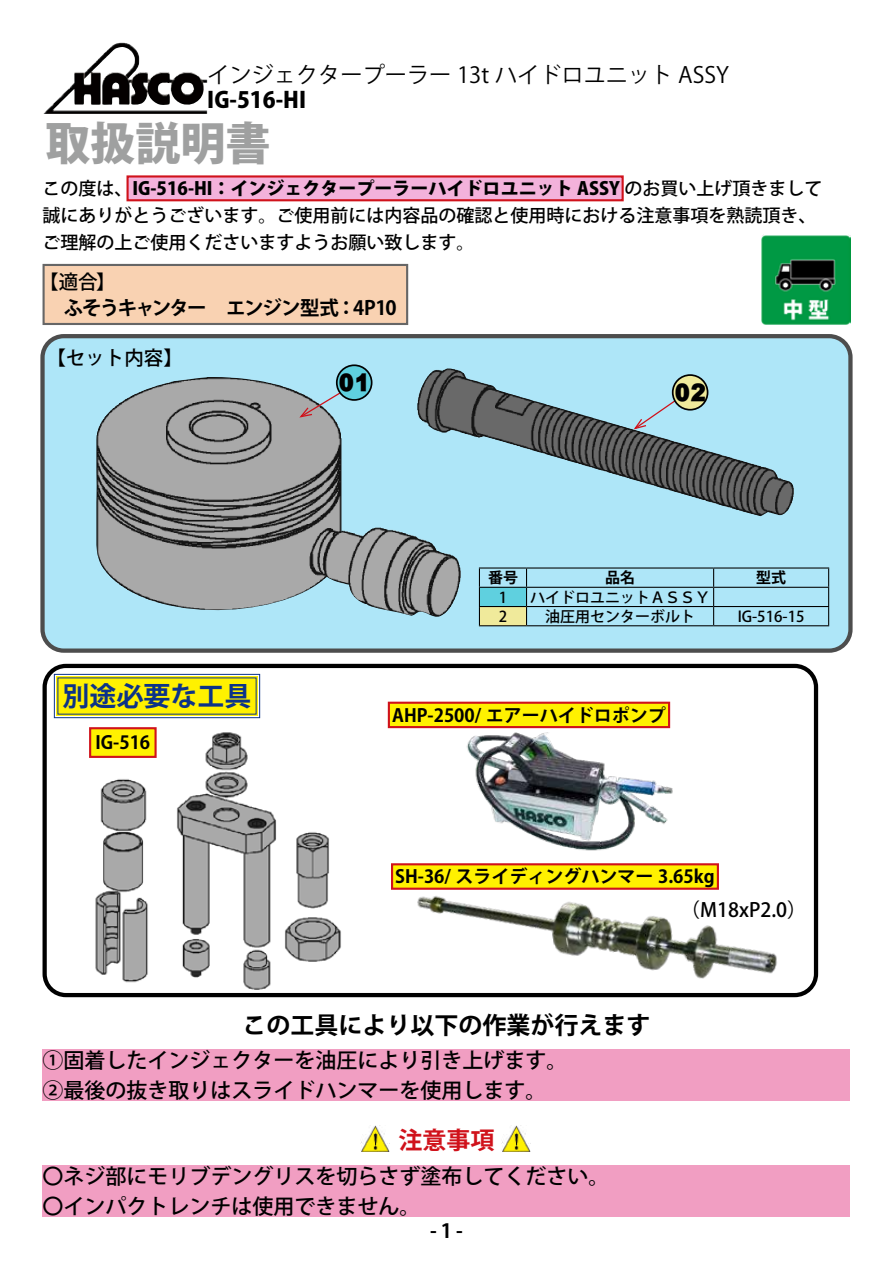
<style>
.page{position:relative;width:893px;height:1263px;background:#fff}
.page>*{position:absolute;margin:0;border:0;box-sizing:border-box;transform-origin:0 0}
.t1{font:800 45px "Koz Go Pro";color:#9fa0a0}
.t2{font:700 27px "Koz Go Pro";color:#0c3388}
.t3{font:25.5px "DHP Gothic EB WIN RKSJ H";color:#000}
.t4{font:700 24px "Koz Go Pro";color:#000}
.t5{font:700 24px "Koz Go Pro";color:#d0121b}
.t6{font:22.2px "Koz Go Pro";color:#000}
.t7{font:800 22.2px "Koz Go Pro";color:#000}
.t8{font:500 21px/30px "Koz Go Pro";color:#000}
.t9{font:700 19.5px "Koz Go Pro";letter-spacing:-.075em;color:#000}
.t10{font:500 19.5px "Koz Go Pro";color:#000}
.t11{font:500 18px/27px "Koz Go Pro";color:#000}
.t12{font:700 18px "Koz Go Pro";color:#000}
.t13{font:500 15px "Koz Go Pro";color:#000}
.t14{font:700 15px "Koz Go Pro";color:#000}
.s1{font-weight:800}
</style>
<div class="page">
<div style="left:43px;top:336px;width:807px;height:315px;background:#aee6f8;border-radius:21px"></div>
<div style="left:40px;top:334px;width:813px;height:319px;border:4px solid #000;border-radius:21px"></div>
<div style="left:43px;top:664px;width:775px;height:333px;border:4px solid #000;border-radius:21px"></div>
<div style="left:128px;top:176px;width:495px;height:24px;background:#f3b2db"></div>
<div style="left:126px;top:175px;width:498px;height:26px;border:2px solid #d0121b"></div>
<img style="left:761px;top:235px;width:89px;height:90px">
<img style="left:360px;top:1126px;width:29px;height:26px">
<img style="left:502px;top:1126px;width:29px;height:26px">
<img style="left:96px;top:368px;width:703px;height:256px">
<svg style="left:298px;top:386px;width:52px;height:33px"></svg>
<svg style="left:632px;top:397px;width:48px;height:34px"></svg>
<img style="left:95px;top:732px;width:246px;height:258px">
<img style="left:444px;top:720px;width:229px;height:116px">
<img style="left:411px;top:836px;width:377px;height:162px">
<img style="left:43px;top:42px;width:164px;height:72px">
<div style="left:44px;top:265px;width:363px;height:59px;background:#f9d2b2"></div>
<div style="left:43px;top:1165px;width:807px;height:51px;background:#f19ec2"></div>
<div style="left:479px;top:587px;width:47px;height:19px;background:#5fd0df"></div>
<div style="left:479px;top:606px;width:47px;height:20px;background:#f0ea9b"></div>
<hr style="left:479px;top:567px;width:48px;height:1px;background:#000">
<hr style="left:526px;top:567px;width:188px;height:1px;background:#000">
<hr style="left:714px;top:567px;width:115px;height:1px;background:#000">
<hr style="left:479px;top:587px;width:48px;height:1px;background:#000">
<hr style="left:526px;top:587px;width:188px;height:1px;background:#000">
<hr style="left:714px;top:587px;width:115px;height:1px;background:#000">
<hr style="left:479px;top:606px;width:48px;height:1px;background:#000">
<svg style="left:479px;top:568px;width:1px;height:57px"></svg>
<hr style="left:526px;top:606px;width:188px;height:1px;background:#000">
<svg style="left:526px;top:568px;width:1px;height:57px"></svg>
<hr style="left:714px;top:606px;width:115px;height:1px;background:#000">
<svg style="left:713px;top:568px;width:1px;height:57px"></svg>
<svg style="left:828px;top:568px;width:1px;height:57px"></svg>
<hr style="left:479px;top:625px;width:48px;height:1px;background:#000">
<hr style="left:526px;top:625px;width:188px;height:1px;background:#000">
<hr style="left:714px;top:625px;width:115px;height:1px;background:#000">
<div style="left:337px;top:365px;width:35px;height:35px;background:#5fd0df;border-radius:50%"></div>
<div style="left:336px;top:364px;width:36px;height:37px;border:2px solid #000;border-radius:50%"></div>
<div style="left:673px;top:375px;width:35px;height:35px;background:#f0ea9b;border-radius:50%"></div>
<div style="left:672px;top:374px;width:36px;height:37px;border:2px solid #000;border-radius:50%"></div>
<div style="left:90px;top:728px;width:66px;height:29px;background:#fff100"></div>
<div style="left:89px;top:727px;width:68px;height:31px;border:2px solid #d0121b"></div>
<div style="left:43px;top:1049px;width:807px;height:51px;background:#f19ec2"></div>
<div style="left:389px;top:703px;width:280px;height:24px;background:#fff100"></div>
<div style="left:388px;top:702px;width:282px;height:26px;border:2px solid #d0121b"></div>
<div style="left:392px;top:864px;width:326px;height:25px;background:#fff100"></div>
<div style="left:391px;top:863px;width:328px;height:27px;border:2px solid #d0121b"></div>
<svg style="left:54px;top:674px;width:206px;height:44px;background:#e6de1d"></svg>
<p class="t6" style="left:207px;top:60px;width:523px">インジェクタープーラー 13t ハイドロユニット ASSY</p>
<p class="t7" style="left:207px;top:86px;width:100px">IG-516-HI</p>
<h1 class="t1" style="left:45px;top:114px;width:227px">取扱説明書</h1>
<p class="t11" style="left:43px;top:176px;width:781px">この度は、<span class="s1">IG-516-HI：インジェクタープーラーハイドロユニット ASSY</span> のお買い上げ頂きまして誠にありがとうございます。ご使用前には内容品の確認と使用時における注意事項を熟読頂き、ご理解の上ご使用くださいますようお願い致します。</p>
<p class="t10" style="left:39px;top:269px;width:78px">【適合【</p>
<p class="t9" style="left:64px;top:295px;width:334px">ふそうキャンター　エンジン型式：4P10</p>
<p class="t10" style="left:46px;top:345px;width:138px">【セット内容【</p>
<h2 class="t2" style="left:63px;top:679px;width:190px">別途必要な工具</h2>
<p class="t12" style="left:95px;top:731px;width:56px">IG-516</p>
<h3 class="t3" style="left:339px;top:370px;width:33px">01</h3>
<h3 class="t3" style="left:675px;top:380px;width:33px">02</h3>
<p class="t14" style="left:488px;top:568px;width:31px">番号</p>
<p class="t14" style="left:605px;top:568px;width:31px">品名</p>
<p class="t14" style="left:756px;top:568px;width:31px">型式</p>
<p class="t13" style="left:499px;top:587px;width:10px">1</p>
<p class="t13" style="left:530px;top:587px;width:181px">ハイドロユニットＡＳＳＹ</p>
<p class="t13" style="left:499px;top:607px;width:10px">2</p>
<p class="t13" style="left:545px;top:607px;width:151px">油圧用センターボルト</p>
<p class="t13" style="left:738px;top:607px;width:68px">IG-516-15</p>
<p class="t12" style="left:392px;top:703px;width:275px">AHP-2500/ エアーハイドロポンプ</p>
<p class="t12" style="left:395px;top:865px;width:321px">SH-36/ スライディングハンマー 3.65kg</p>
<p class="t10" style="left:681px;top:897px;width:127px">（M18xP2.0(</p>
<h3 class="t4" style="left:242px;top:1009px;width:410px">この工具により以下の作業が行えます</h3>
<p class="t8" style="left:43px;top:1046px;width:527px">①固着したインジェクターを油圧により引き上げます。<br>②最後の抜き取りはスライドハンマーを使用します。</p>
<h3 class="t5" style="left:398px;top:1125px;width:97px">注意事項</h3>
<p class="t8" style="left:43px;top:1162px;width:569px">〇ネジ部にモリブデングリスを切らさず塗布してください。〇インパクトレンチは使用できません。</p>
<p class="t9" style="left:430px;top:1218px;width:34px">-1-</p>
</div>
